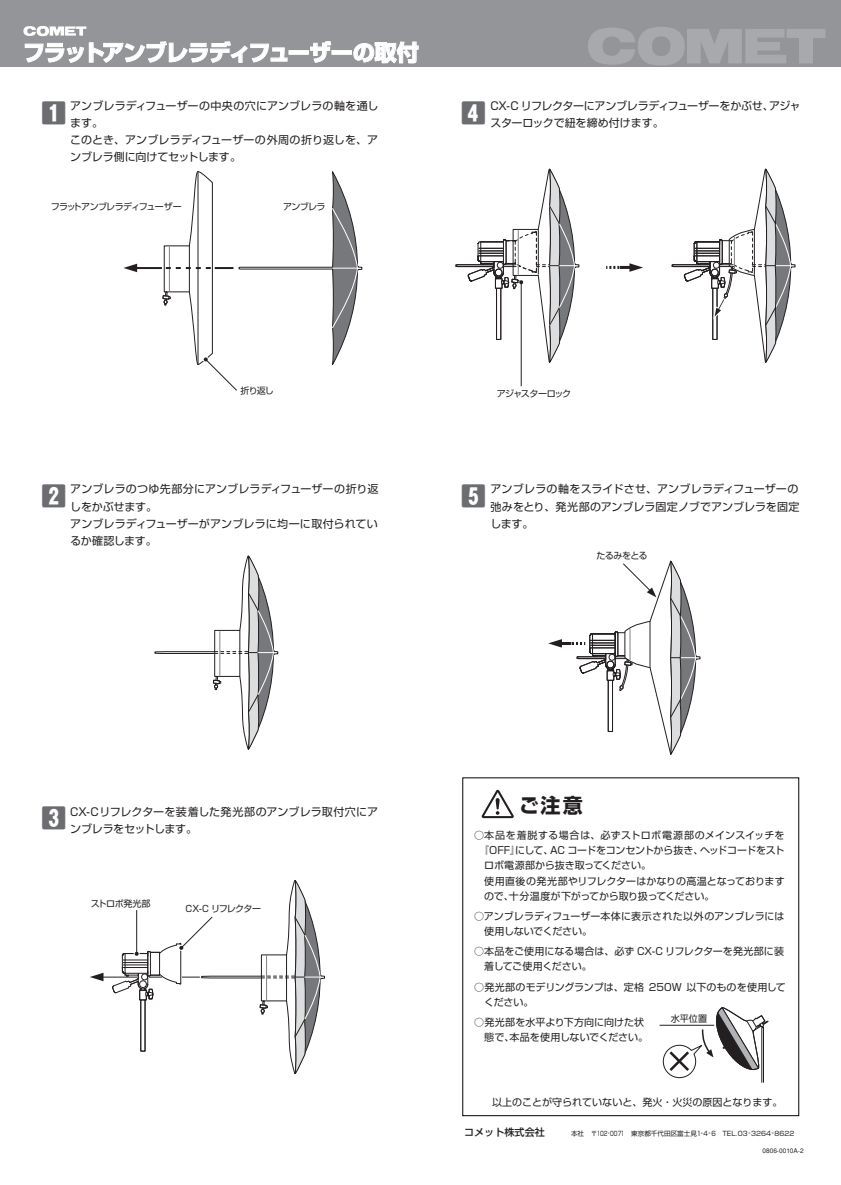
<style>
.page{position:relative;width:841px;height:1185px;background:#fff}
.page>*{position:absolute;margin:0;border:0;box-sizing:border-box;transform-origin:0 0}
.t1{font:800 24px "Gothic MB101 Pro";color:#6c6d70}
.t2{font:700 22px "Shin Go Pro";letter-spacing:-.04em;color:#fff}
.t3{font:700 20.1px "Shin Go Pro";color:#231f20}
.t4{font:11px/17px "Shin Go Pro";letter-spacing:-.005em;color:#231f20}
.t5{font:11px/17px "Shin Go Pro";letter-spacing:-.025em;color:#231f20}
.t6{font:500 10.1px "Shin Go";color:#231f20}
.t7{font:10px/15px "Shin Go Pro";color:#231f20}
.t8{font:10px "Shin Go Pro";letter-spacing:-.02em;color:#231f20}
.t9{font:10px "Shin Go Pro";letter-spacing:.045em;color:#231f20}
.t10{font:9.1px "Shin Go Pro";color:#231f20}
.t11{font:9px "Shin Go Pro";letter-spacing:-.07em;color:#231f20}
.t12{font:9px "Shin Go Pro";letter-spacing:-.09em;color:#231f20}
.t13{font:9px "Shin Go Pro";letter-spacing:-.035em;color:#231f20}
.t14{font:6.6px "Shin Go";color:#231f20}
.t15{font:500 6.5px "Gothic BBB";color:#231f20}
</style>
<div class="page">
<div style="left:0;top:0;width:840px;height:67px;background:#939598"></div>
<div style="left:289px;top:50px;width:19px;height:4px;border:1px solid #fff"></div>
<svg style="left:310px;top:41px;width:21px;height:22px"></svg>
<div style="left:332px;top:50px;width:19px;height:4px;border:1px solid #fff"></div>
<svg style="left:353px;top:42px;width:65px;height:21px"></svg>
<svg style="left:23px;top:26px;width:264px;height:37px"></svg>
<svg style="left:588px;top:27px;width:237px;height:39px"></svg>
<svg style="left:481px;top:789px;width:32px;height:29px"></svg>
<svg style="left:154px;top:555px;width:125px;height:195px"></svg>
<svg style="left:548px;top:560px;width:153px;height:195px"></svg>
<svg style="left:123px;top:263px;width:14px;height:9px"></svg>
<hr style="left:133px;top:267px;width:29px;height:2px;background:#231f20">
<svg style="left:162px;top:171px;width:201px;height:220px"></svg>
<svg style="left:90px;top:973px;width:13px;height:8px"></svg>
<hr style="left:100px;top:976px;width:37px;height:1px;background:#231f20">
<svg style="left:112px;top:880px;width:213px;height:194px"></svg>
<hr style="left:457px;top:264px;width:36px;height:1px;background:#231f20">
<hr style="left:457px;top:266px;width:36px;height:1px;background:#231f20">
<hr style="left:673px;top:264px;width:36px;height:1px;background:#231f20">
<hr style="left:673px;top:266px;width:36px;height:1px;background:#231f20">
<svg style="left:683px;top:168px;width:113px;height:195px"></svg>
<svg style="left:467px;top:168px;width:113px;height:195px"></svg>
<hr style="left:521px;top:282px;width:1px;height:104px;background:#231f20">
<svg style="left:606px;top:263px;width:37px;height:9px"></svg>
<svg style="left:660px;top:1007px;width:108px;height:72px"></svg>
<hr style="left:659px;top:1024px;width:55px;height:1px;background:#231f20">
<h2 class="t2" style="left:23px;top:35px;width:397px">フラットアンブレラディフューザーの取付</h2>
<p class="t4" style="left:70px;top:96px;width:309px">アンブレラディフューザーの中央の穴にアンブレラの軸を通します。<br>このとき、アンブレラディフューザーの外周の折り返しを、アンブレラ側に向けてセットします。</p>
<p class="t5" style="left:490px;top:96px;width:311px">CX-C リフレクターにアンブレラディフューザーをかぶせ、アジャスターロックで紐を締め付けます。</p>
<h1 class="t1" style="left:42px;top:92px;width:25px">1</h1>
<h1 class="t1" style="left:461px;top:92px;width:25px">4</h1>
<p class="t11" style="left:51px;top:199px;width:132px">フラットアンブレラディフューザー</p>
<p class="t11" style="left:283px;top:199px;width:44px">アンブレラ</p>
<p class="t11" style="left:240px;top:383px;width:35px">折り返し</p>
<p class="t12" style="left:496px;top:386px;width:76px">アジャスターロック</p>
<p class="t4" style="left:70px;top:479px;width:309px">アンブレラのつゆ先部分にアンブレラディフューザーの折り返しをかぶせます。<br>アンブレラディフューザーがアンブレラに均一に取付られているか確認します。</p>
<p class="t4" style="left:490px;top:479px;width:310px;text-align:justify">アンブレラの軸をスライドさせ、アンブレラディフューザーの弛みをとり、発光部のアンブレラ固定ノブでアンブレラを固定します。</p>
<h1 class="t1" style="left:42px;top:475px;width:25px">2</h1>
<h1 class="t1" style="left:461px;top:475px;width:25px">5</h1>
<p class="t11" style="left:596px;top:548px;width:53px">たるみをとる</p>
<p class="t4" style="left:70px;top:801px;width:309px">CX-Cリフレクターを装着した発光部のアンブレラ取付穴にアンブレラをセットします。</p>
<h1 class="t1" style="left:42px;top:798px;width:25px">3</h1>
<p class="t13" style="left:91px;top:896px;width:61px">ストロボ発光部</p>
<p class="t11" style="left:185px;top:901px;width:77px">CX-C リフレクター</p>
<h3 class="t3" style="left:519px;top:789px;width:65px">ご注意</h3>
<p class="t9" style="left:474px;top:827px;width:312px">○本品を着脱する場合は、必ずストロボ電源部のメインスイッチを</p>
<p class="t8" style="left:479px;top:842px;width:307px">『OFF』にして、AC コードをコンセントから抜き、ヘッドコードをスト</p>
<p class="t7" style="left:484px;top:856px;width:168px">ロボ電源部から抜き取ってください。</p>
<p class="t7" style="left:484px;top:872px;width:302px;text-indent:-10px">　使用直後の発光部やリフレクターはかなりの高温となっておりますので、十分温度が下がってから取り扱ってください。</p>
<p class="t7" style="left:484px;top:907px;width:302px;text-indent:-10px">○アンブレラディフューザー本体に表示された以外のアンブレラには使用しないでください。</p>
<p class="t7" style="left:484px;top:942px;width:301px;text-indent:-10px">○本品をご使用になる場合は、必ず CX-C リフレクターを発光部に装着してご使用ください。</p>
<p class="t7" style="left:484px;top:977px;width:303px;text-indent:-10px">○発光部のモデリングランプは、定格 250W 以下のものを使用してください。</p>
<p class="t7" style="left:484px;top:1012px;width:165px;text-indent:-10px">○発光部を水平より下方向に向けた状態で、本品を使用しないでください。</p>
<p class="t10" style="left:670px;top:1010px;width:38px">水平位置</p>
<p class="t7" style="left:492px;top:1092px;width:291px">以上のことが守られていないと、発火・火災の原因となります。</p>
<p class="t6" style="left:464px;top:1125px;width:82px">コメット株式会社</p>
<p class="t14" style="left:571px;top:1128px;width:225px">本社　〒102-0071　東京都千代田区富士見1-4-6　TEL.03-3264-8622</p>
<p class="t15" style="left:762px;top:1146px;width:43px">0806-0010A-2</p>
</div>
